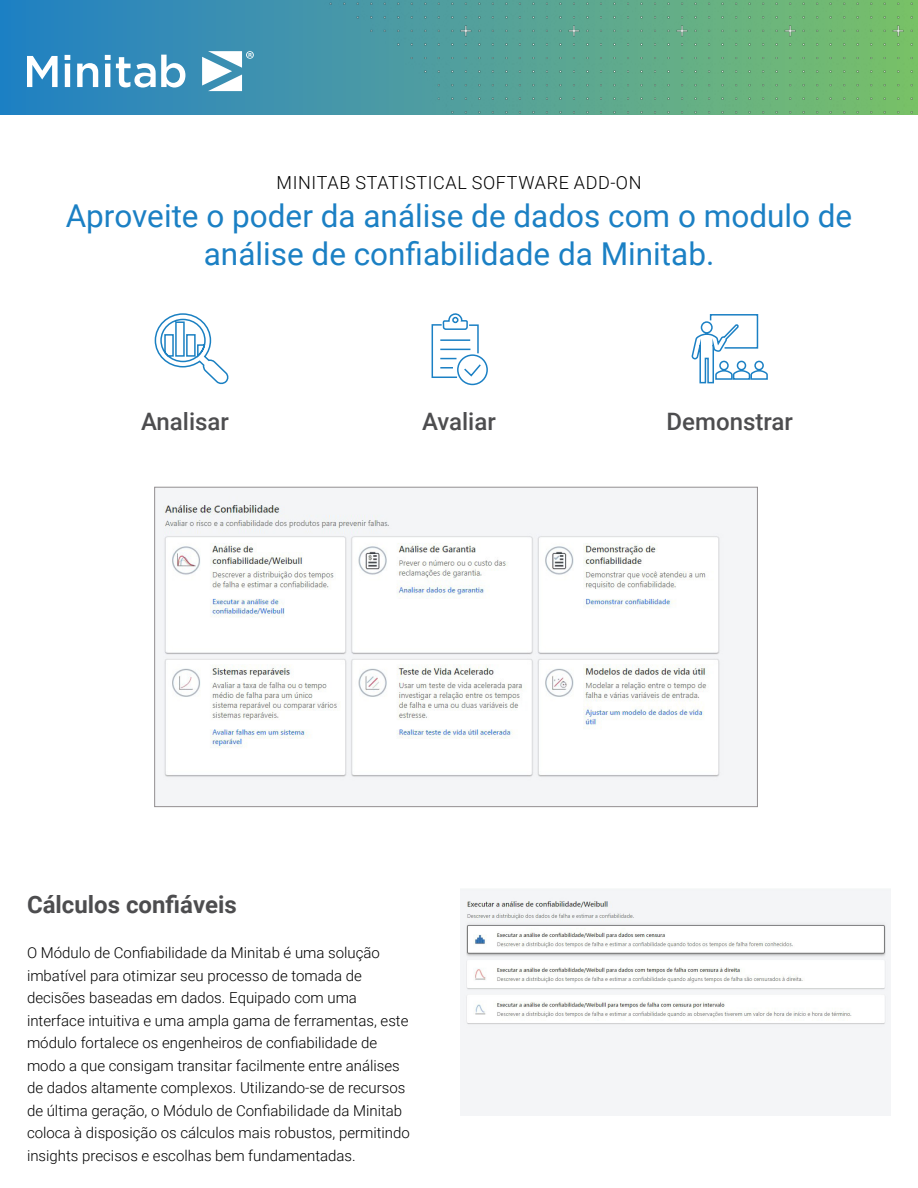
<style>
.page{position:relative;width:918px;height:1188px;background:#fff}
.page>*{position:absolute;margin:0;border:0;box-sizing:border-box;transform-origin:0 0}
.t1{font:31.5px/37.8px "Roboto";color:#1b80c4;text-align:center}
.t2{font:500 24px "Roboto";color:#4d4d4f}
.t3{font:700 24px "Roboto";color:#4d4d4f}
.t4{font:300 18px "Roboto";letter-spacing:.035em;color:#000}
.t5{font:300 15px/22.5px "Roboto";color:#000}
</style>
<div class="page">
<svg style="left:0;top:0;width:324px;height:114px;background:#338bb6"></svg>
<svg style="left:202px;top:51px;width:52px;height:40px"></svg>
<svg style="left:27px;top:54px;width:158px;height:37px"></svg>
<img style="left:324px;top:0;width:594px;height:114px">
<svg style="left:154px;top:313px;width:75px;height:72px"></svg>
<svg style="left:431px;top:313px;width:57px;height:73px"></svg>
<svg style="left:691px;top:314px;width:77px;height:70px"></svg>
<img style="left:156px;top:489px;width:600px;height:316px">
<img style="left:461px;top:889px;width:430px;height:226px">
<p class="t4" style="left:277px;top:170px;width:366px">MINITAB STATISTICAL SOFTWARE ADD-ON</p>
<h1 class="t1" style="left:66px;top:196px;width:788px">Aproveite o poder da análise de dados com o modulo de análise de confiabilidade da Minitab.</h1>
<h2 class="t2" style="left:141px;top:405px;width:89px">Analisar</h2>
<h2 class="t2" style="left:422px;top:405px;width:75px">Avaliar</h2>
<h2 class="t2" style="left:667px;top:405px;width:128px">Demonstrar</h2>
<h2 class="t3" style="left:27px;top:888px;width:211px">Cálculos confiáveis</h2>
<p class="t5" style="left:27px;top:941px;width:384px">O Módulo de Confiabilidade da Minitab é uma solução imbatível para otimizar seu processo de tomada de decisões baseadas em dados. Equipado com uma interface intuitiva e uma ampla gama de ferramentas, este módulo fortalece os engenheiros de confiabilidade de modo a que consigam transitar facilmente entre análises de dados altamente complexos. Utilizando-se de recursos de última geração, o Módulo de Confiabilidade da Minitab coloca à disposição os cálculos mais robustos, permitindo insights precisos e escolhas bem fundamentadas.</p>
</div>
